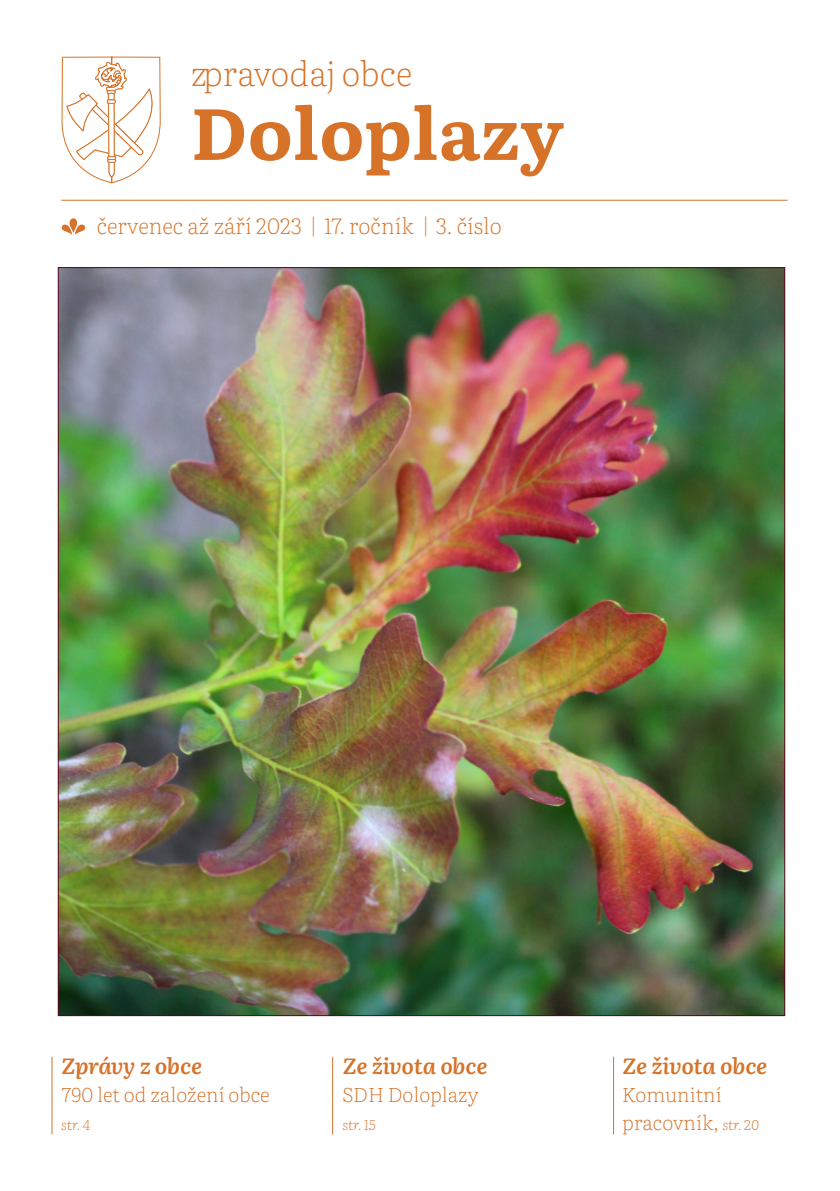
<style>
.page{position:relative;width:840px;height:1191px;background:#fff}
.page>*{position:absolute;margin:0;border:0;box-sizing:border-box;transform-origin:0 0}
.zakladni_text{font:700 72px "Literata";letter-spacing:.005em;color:#d67329}
.zakladni_text-2{font:200 34px "Literata";letter-spacing:-.01em;color:#d67329}
.zakladni_text-3{font:200 22px "Literata";color:#d67329}
.zakladni_text-4{font:italic 600 22px "Literata";letter-spacing:-.01em;color:#d67329}
.zakladni_text-5{font:200 20px/28px "Literata";color:#d67329}
.zakladni_text-6{font:italic 200 14px "Literata";color:#d67329}
.s1{font-style:italic;font-size:14px}
</style>
<div class="page">
<hr style="left:61px;top:200px;width:726px;height:1px;background:#d67329">
<img style="left:60px;top:269px;width:722px;height:745px">
<hr style="left:51px;top:1056px;width:1px;height:78px;background:#d67329">
<hr style="left:332px;top:1056px;width:1px;height:78px;background:#d67329">
<hr style="left:612px;top:1056px;width:1px;height:78px;background:#d67329">
<svg style="left:61px;top:56px;width:100px;height:314px"></svg>
<p class="zakladni_text-2" style="left:191px;top:47px;width:222px">zpravodaj obce</p>
<p class="zakladni_text" style="left:191px;top:78px;width:374px">Doloplazy</p>
<p class="zakladni_text-3" style="left:309px;top:209px;width:10px">|</p>
<p class="zakladni_text-3" style="left:421px;top:209px;width:10px">|</p>
<p class="zakladni_text-3" style="left:97px;top:209px;width:406px">červenec až září 2023 17. ročník 3. číslo</p>
<p class="zakladni_text-4" style="left:61px;top:1048px;width:142px">Zprávy z obce</p>
<p class="zakladni_text-5" style="left:61px;top:1079px;width:210px">790 let od založení obce</p>
<p class="zakladni_text-6" style="left:61px;top:1114px;width:30px">str. 4</p>
<p class="zakladni_text-4" style="left:342px;top:1048px;width:146px">Ze života obce</p>
<p class="zakladni_text-5" style="left:342px;top:1079px;width:138px">SDH Doloplazy</p>
<p class="zakladni_text-6" style="left:342px;top:1114px;width:35px">str. 15</p>
<p class="zakladni_text-4" style="left:622px;top:1048px;width:146px">Ze života obce</p>
<p class="zakladni_text-5" style="left:622px;top:1079px;width:138px">Komunitní pracovník, <span class="s1">str. 20</span></p>
</div>
